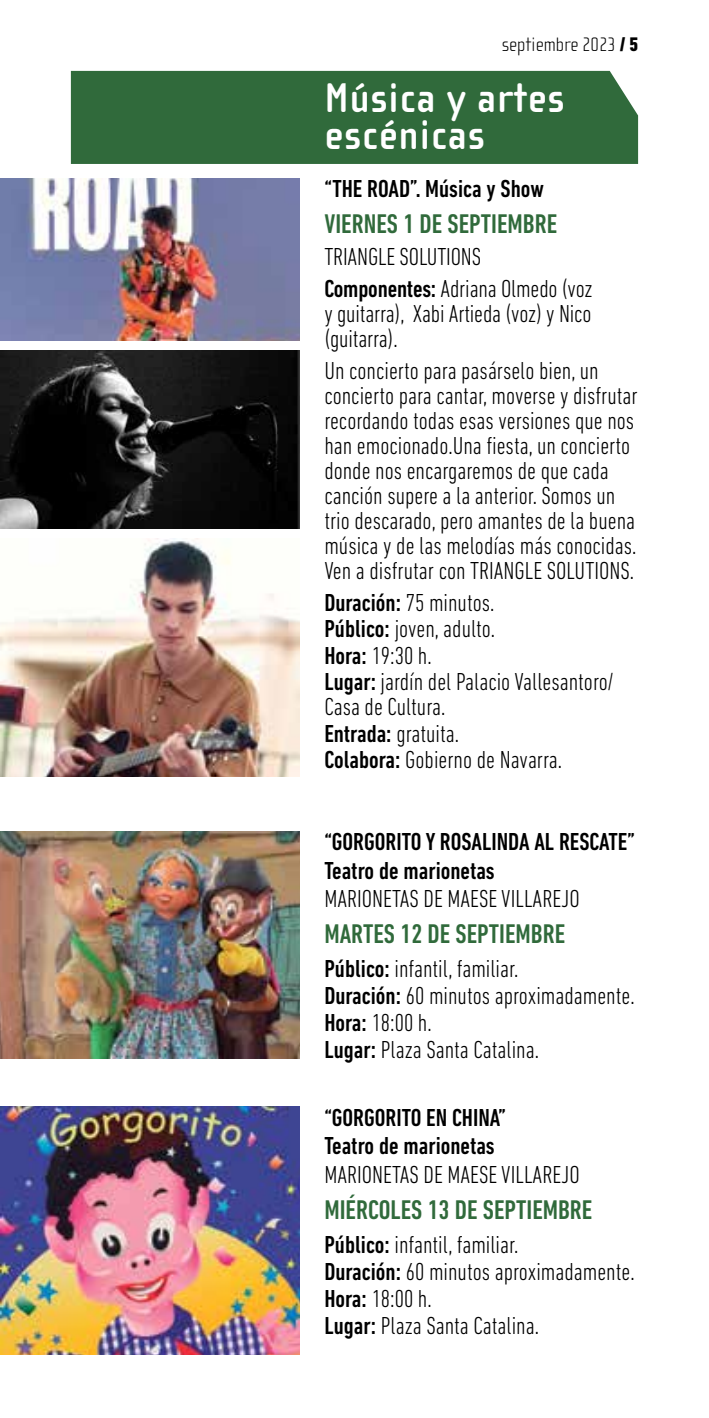
<style>
.page{position:relative;width:709px;height:1418px;background:#fff}
.page>*{position:absolute;margin:0;border:0;box-sizing:border-box;transform-origin:0 0}
.t1{font:700 42.5px/37.5px "Cholla Sans";letter-spacing:.025em;color:#fff}
.t2{font:500 condensed 27.5px "DIN Next LT Pro";color:#306a3b}
.t3{font:300 condensed 25px/25px "DIN Next LT Pro";color:#000}
.t4{font:500 condensed 25px/28.5px "DIN Next LT Pro";color:#000}
.t5{font:100 20px "Cholla Sans";color:#000}
.s1{font-family:"DIN Next LT Pro";font-weight:800;font-stretch:condensed}
.s2{font-weight:500}
</style>
<div class="page">
<img style="left:0;top:831px;width:299px;height:227px">
<img style="left:0;top:178px;width:299px;height:162px">
<div style="left:71px;top:71px;width:567px;height:93px;background:#306a3b"></div>
<img style="left:0;top:351px;width:299px;height:177px">
<img style="left:0;top:1106px;width:299px;height:248px">
<img style="left:0;top:539px;width:299px;height:237px">
<p class="t5" style="left:502px;top:33px;width:138px">septiembre 2023 <span class="s1">/ 5</span></p>
<h1 class="t1" style="left:324px;top:79px;width:242px">Música y artes escénicas</h1>
<p class="t4" style="left:324px;top:174px;width:221px">“THE ROAD”. Música y Show</p>
<p class="t2" style="left:324px;top:208px;width:234px">VIERNES 1 DE SEPTIEMBRE</p>
<p class="t3" style="left:324px;top:240px;width:270px;line-height:32px">TRIANGLE SOLUTIONS<br><span class="s2">Componentes:</span> Adriana Olmedo (voz</p>
<p class="t3" style="left:324px;top:300px;width:269px">y guitarra), Xabi Artieda (voz) y Nico (guitarra).</p>
<p class="t3" style="left:324px;top:357px;width:315px">Un concierto para pasárselo bien, un concierto para cantar, moverse y disfrutar recordando todas esas versiones que nos han emocionado.Una fiesta, un concierto donde nos encargaremos de que cada canción supere a la anterior. Somos un trio descarado, pero amantes de la buena música y de las melodías más conocidas.<br>Ven a disfrutar con TRIANGLE SOLUTIONS.</p>
<p class="t3" style="left:324px;top:589px;width:290px;line-height:26.2px"><span class="s2">Duración:</span> 75 minutos.<br><span class="s2">Público:</span> joven, adulto.<br><span class="s2">Hora:</span> 19:30 h.<br><span class="s2">Lugar:</span> jardín del Palacio Vallesantoro/<br>Casa de Cultura.<br><span class="s2">Entrada:</span> gratuita.<br><span class="s2">Colabora:</span> Gobierno de Navarra.</p>
<p class="t4" style="left:324px;top:827px;width:29px">“Gorgorito</p>
<p class="t4" style="left:426px;top:827px;width:36px">y Rosalinda</p>
<p class="t4" style="left:534px;top:827px;width:36px">al rescate</p>
<p class="t4" style="left:627px;top:827px;width:9px">”</p>
<p class="t4" style="left:324px;top:855px;width:172px">Teatro de marionetas</p>
<p class="t3" style="left:324px;top:885px;width:23px">Marionetas</p>
<p class="t3" style="left:423px;top:885px;width:47px">de Maese</p>
<p class="t3" style="left:501px;top:885px;width:19px">Villarejo</p>
<p class="t2" style="left:324px;top:917px;width:242px">MARTES 12 DE SEPTIEMBRE</p>
<p class="t3" style="left:324px;top:954px;width:312px;line-height:27.2px"><span class="s2">Público:</span> infantil, familiar.<br><span class="s2">Duración:</span> 60 minutos aproximadamente.<br><span class="s2">Hora:</span> 18:00 h.<br><span class="s2">Lugar:</span> Plaza Santa Catalina.</p>
<p class="t4" style="left:324px;top:1103px;width:183px;text-indent:102px">en China”<br>Teatro de marionetas</p>
<p class="t3" style="left:324px;top:1161px;width:23px">Marionetas</p>
<p class="t3" style="left:423px;top:1161px;width:47px">de Maese</p>
<p class="t3" style="left:501px;top:1161px;width:19px">Villarejo</p>
<p class="t2" style="left:324px;top:1193px;width:269px">MIÉRCOLES 13 DE SEPTIEMBRE</p>
<p class="t3" style="left:324px;top:1230px;width:312px;line-height:27.2px"><span class="s2">Público:</span> infantil, familiar.<br><span class="s2">Duración:</span> 60 minutos aproximadamente.<br><span class="s2">Hora:</span> 18:00 h.<br><span class="s2">Lugar:</span> Plaza Santa Catalina.</p>
<p class="t4" style="left:324px;top:1103px;width:29px">“Gorgorito</p>
</div>
